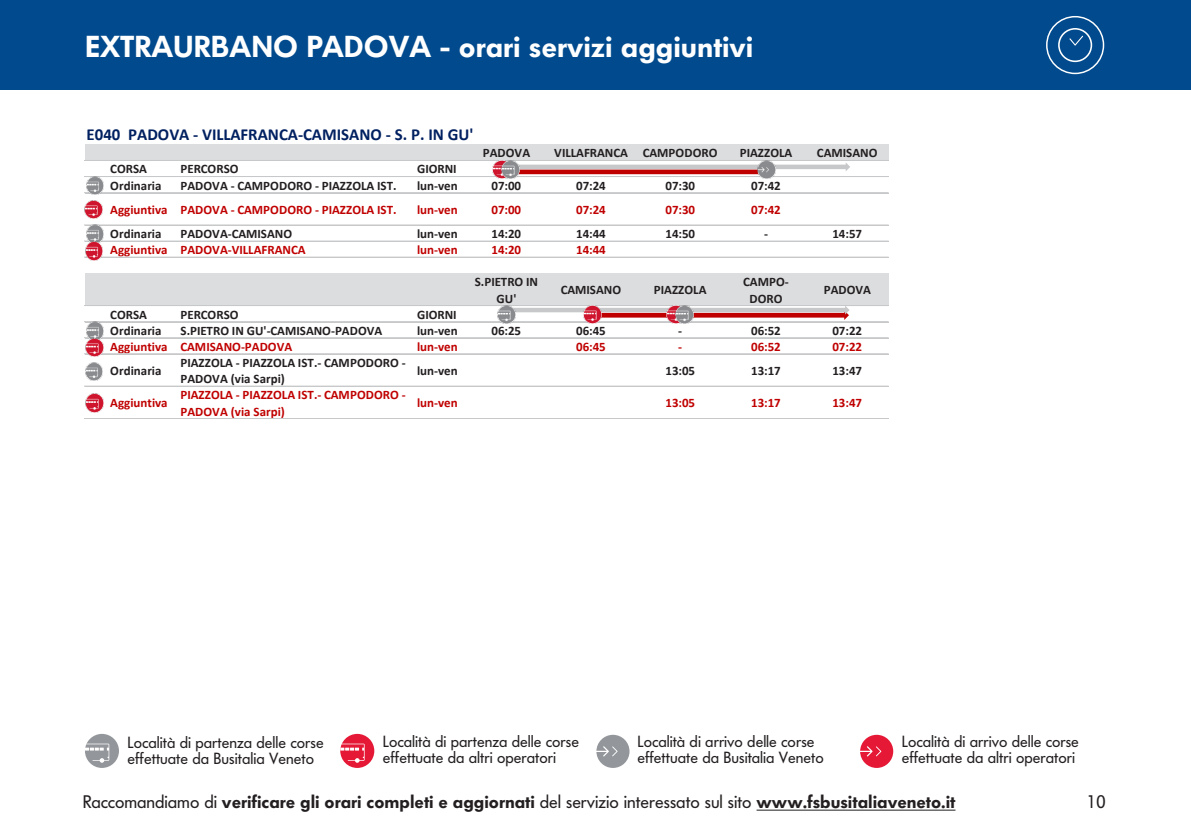
<style>
.page{position:relative;width:1191px;height:840px;background:#fff}
.page>*{position:absolute;margin:0;border:0;box-sizing:border-box;transform-origin:0 0}
.t1{font:600 30px "Futura Serie BQ";color:#fff}
.t2{font:600 18px "Futura Serie BQ";color:#231f20}
.t3{font:18px "Futura Serie BQ";color:#231f20}
.t4{font:700 16.8px "Calibri";letter-spacing:-.005em;color:#002060}
.t5{font:16px/16px "Futura Serie BQ";color:#231f20}
.t6{font:700 13px/16.6px "Calibri";color:#231f20;text-align:center}
.t7{font:700 13px/16.6px "Calibri";letter-spacing:-.005em;color:#c00000}
.s1{font-weight:400}
</style>
<div class="page">
<div style="left:0;top:0;width:1191px;height:90px;background:#004a8d"></div>
<div style="left:1046px;top:16px;width:58px;height:58px;border:1px solid #fff;border-radius:50%"></div>
<svg style="left:1058px;top:28px;width:34px;height:34px"></svg>
<hr style="left:756px;top:809px;width:199px;height:1px;background:#231f20">
<div style="left:596px;top:734px;width:33px;height:33px;background:#93969a;border-radius:50%"></div>
<svg style="left:596px;top:745px;width:21px;height:11px"></svg>
<div style="left:860px;top:734px;width:33px;height:33px;background:#e51836;border-radius:50%"></div>
<svg style="left:860px;top:745px;width:21px;height:11px"></svg>
<div style="left:85px;top:733px;width:34px;height:34px;background:#93969a;border-radius:50%"></div>
<svg style="left:85px;top:743px;width:24px;height:19px"></svg>
<div style="left:340px;top:733px;width:34px;height:34px;background:#e51836;border-radius:50%"></div>
<svg style="left:340px;top:743px;width:24px;height:19px"></svg>
<div style="left:85px;top:145px;width:803px;height:16px;background:#dcdddf"></div>
<div style="left:85px;top:273px;width:803px;height:33px;background:#dcdddf"></div>
<hr style="left:85px;top:160px;width:803px;height:1px;background:#c7c8ca">
<hr style="left:85px;top:176px;width:803px;height:1px;background:#c7c8ca">
<hr style="left:85px;top:192px;width:803px;height:1px;background:#c7c8ca">
<hr style="left:85px;top:224px;width:803px;height:1px;background:#c7c8ca">
<hr style="left:85px;top:225px;width:803px;height:1px;background:#c7c8ca">
<hr style="left:85px;top:240px;width:803px;height:1px;background:#c7c8ca">
<hr style="left:85px;top:241px;width:803px;height:1px;background:#c7c8ca">
<hr style="left:85px;top:256px;width:803px;height:1px;background:#c7c8ca">
<hr style="left:85px;top:257px;width:803px;height:1px;background:#c7c8ca">
<hr style="left:85px;top:305px;width:803px;height:1px;background:#c7c8ca">
<hr style="left:85px;top:321px;width:803px;height:1px;background:#c7c8ca">
<hr style="left:85px;top:337px;width:803px;height:1px;background:#c7c8ca">
<hr style="left:85px;top:353px;width:803px;height:1px;background:#c7c8ca">
<hr style="left:85px;top:385px;width:803px;height:1px;background:#c7c8ca">
<hr style="left:85px;top:386px;width:803px;height:1px;background:#c7c8ca">
<hr style="left:85px;top:418px;width:803px;height:1px;background:#c7c8ca">
<svg style="left:519px;top:163px;width:331px;height:12px"></svg>
<img style="left:86px;top:176px;width:17px;height:18px">
<img style="left:85px;top:200px;width:17px;height:18px">
<img style="left:86px;top:362px;width:17px;height:19px">
<img style="left:86px;top:393px;width:17px;height:19px">
<img style="left:86px;top:225px;width:17px;height:16px">
<img style="left:85px;top:241px;width:18px;height:19px">
<img style="left:86px;top:321px;width:17px;height:17px">
<img style="left:86px;top:338px;width:17px;height:18px">
<img style="left:492px;top:160px;width:9px;height:19px">
<img style="left:501px;top:160px;width:18px;height:19px">
<img style="left:757px;top:160px;width:18px;height:19px">
<svg style="left:516px;top:306px;width:333px;height:14px"></svg>
<img style="left:497px;top:305px;width:19px;height:19px">
<img style="left:583px;top:305px;width:18px;height:19px">
<img style="left:667px;top:305px;width:8px;height:19px">
<img style="left:675px;top:305px;width:19px;height:19px">
<h1 class="t1" style="left:85px;top:29px;width:670px">EXTRAURBANO PADOVA - orari servizi aggiuntivi</h1>
<p class="t4" style="left:86px;top:123px;width:388px">E040 PADOVA - VILLAFRANCA-CAMISANO - S. P. IN GU'</p>
<p class="t6" style="left:483px;top:144px;width:49px">PADOVA</p>
<p class="t6" style="left:554px;top:144px;width:165px">VILLAFRANCA CAMPODORO</p>
<p class="t6" style="left:740px;top:144px;width:54px">PIAZZOLA</p>
<p class="t6" style="left:817px;top:144px;width:62px">CAMISANO</p>
<p class="t6" style="left:110px;top:160px;width:38px">CORSA</p>
<p class="t6" style="left:180px;top:160px;width:60px">PERCORSO</p>
<p class="t6" style="left:417px;top:160px;width:41px">GIORNI</p>
<p class="t6" style="left:110px;top:177px;width:53px">Ordinaria</p>
<p class="t6" style="left:180px;top:177px;width:218px">PADOVA - CAMPODORO - PIAZZOLA IST.</p>
<p class="t6" style="left:417px;top:177px;width:42px">lun-ven</p>
<p class="t6" style="left:491px;top:177px;width:31px">07:00</p>
<p class="t6" style="left:576px;top:177px;width:31px">07:24</p>
<p class="t6" style="left:665px;top:177px;width:31px">07:30</p>
<p class="t6" style="left:751px;top:177px;width:31px">07:42</p>
<p class="t7" style="left:110px;top:201px;width:288px">Aggiuntiva PADOVA - CAMPODORO - PIAZZOLA IST.</p>
<p class="t7" style="left:417px;top:201px;width:42px">lun-ven</p>
<p class="t7" style="left:491px;top:201px;width:31px">07:00</p>
<p class="t7" style="left:576px;top:201px;width:31px">07:24</p>
<p class="t7" style="left:665px;top:201px;width:31px">07:30</p>
<p class="t7" style="left:751px;top:201px;width:31px">07:42</p>
<p class="t6" style="left:110px;top:225px;width:53px">Ordinaria</p>
<p class="t6" style="left:180px;top:225px;width:113px">PADOVA-CAMISANO</p>
<p class="t6" style="left:417px;top:225px;width:42px">lun-ven</p>
<p class="t6" style="left:491px;top:225px;width:31px">14:20</p>
<p class="t6" style="left:576px;top:225px;width:31px">14:44</p>
<p class="t6" style="left:665px;top:225px;width:31px">14:50</p>
<p class="t6" style="left:764px;top:225px;width:5px">-</p>
<p class="t6" style="left:832px;top:225px;width:31px">14:57</p>
<p class="t7" style="left:110px;top:241px;width:197px">Aggiuntiva PADOVA-VILLAFRANCA</p>
<p class="t7" style="left:417px;top:241px;width:42px">lun-ven</p>
<p class="t7" style="left:491px;top:241px;width:31px">14:20</p>
<p class="t7" style="left:576px;top:241px;width:31px">14:44</p>
<p class="t6" style="left:475px;top:273px;width:65px">S.PIETRO IN<br>GU'</p>
<p class="t6" style="left:561px;top:281px;width:62px">CAMISANO</p>
<p class="t6" style="left:654px;top:281px;width:54px">PIAZZOLA</p>
<p class="t6" style="left:743px;top:273px;width:47px">CAMPO-<br>DORO</p>
<p class="t6" style="left:823px;top:281px;width:49px">PADOVA</p>
<p class="t6" style="left:110px;top:305px;width:38px">CORSA</p>
<p class="t6" style="left:180px;top:305px;width:60px">PERCORSO</p>
<p class="t6" style="left:417px;top:305px;width:41px">GIORNI</p>
<p class="t6" style="left:110px;top:321px;width:53px">Ordinaria</p>
<p class="t6" style="left:180px;top:321px;width:203px">S.PIETRO IN GU'-CAMISANO-PADOVA</p>
<p class="t6" style="left:417px;top:321px;width:42px">lun-ven</p>
<p class="t6" style="left:491px;top:321px;width:31px">06:25</p>
<p class="t6" style="left:576px;top:321px;width:31px">06:45</p>
<p class="t6" style="left:678px;top:321px;width:5px">-</p>
<p class="t6" style="left:751px;top:321px;width:31px">06:52</p>
<p class="t6" style="left:832px;top:321px;width:31px">07:22</p>
<p class="t7" style="left:110px;top:337px;width:183px">Aggiuntiva CAMISANO-PADOVA</p>
<p class="t7" style="left:417px;top:337px;width:42px">lun-ven</p>
<p class="t7" style="left:576px;top:337px;width:31px">06:45</p>
<p class="t7" style="left:678px;top:337px;width:5px">-</p>
<p class="t7" style="left:751px;top:337px;width:31px">06:52</p>
<p class="t7" style="left:832px;top:337px;width:31px">07:22</p>
<p class="t6" style="left:110px;top:362px;width:53px">Ordinaria</p>
<p class="t6" style="left:180px;top:353px;width:227px;text-align:left">PIAZZOLA - PIAZZOLA IST.- CAMPODORO -<br>PADOVA (via Sarpi)</p>
<p class="t6" style="left:417px;top:362px;width:42px">lun-ven</p>
<p class="t6" style="left:665px;top:362px;width:31px">13:05</p>
<p class="t6" style="left:751px;top:362px;width:31px">13:17</p>
<p class="t6" style="left:832px;top:362px;width:31px">13:47</p>
<p class="t7" style="left:110px;top:394px;width:59px">Aggiuntiva</p>
<p class="t7" style="left:180px;top:386px;width:227px">PIAZZOLA - PIAZZOLA IST.- CAMPODORO -<br>PADOVA (via Sarpi)</p>
<p class="t7" style="left:417px;top:394px;width:42px">lun-ven</p>
<p class="t7" style="left:665px;top:394px;width:31px">13:05</p>
<p class="t7" style="left:751px;top:394px;width:31px">13:17</p>
<p class="t7" style="left:832px;top:394px;width:31px">13:47</p>
<p class="t5" style="left:127px;top:734px;width:198px">Località di partenza delle corse effettuate da Busitalia Veneto</p>
<p class="t5" style="left:383px;top:733px;width:198px">Località di partenza delle corse effettuate da altri operatori</p>
<p class="t5" style="left:637px;top:733px;width:188px">Località di arrivo delle corse effettuate da Busitalia Veneto</p>
<p class="t5" style="left:901px;top:733px;width:179px">Località di arrivo delle corse effettuate da altri operatori</p>
<h2 class="t2" style="left:83px;top:791px;width:874px"><span class="s1">Raccomandiamo di</span> verificare gli orari completi e aggiornati <span class="s1">del servizio interessato sul sito</span> www.fsbusitaliaveneto.it</h2>
<h2 class="t3" style="left:1086px;top:790px;width:21px">10</h2>
</div>
